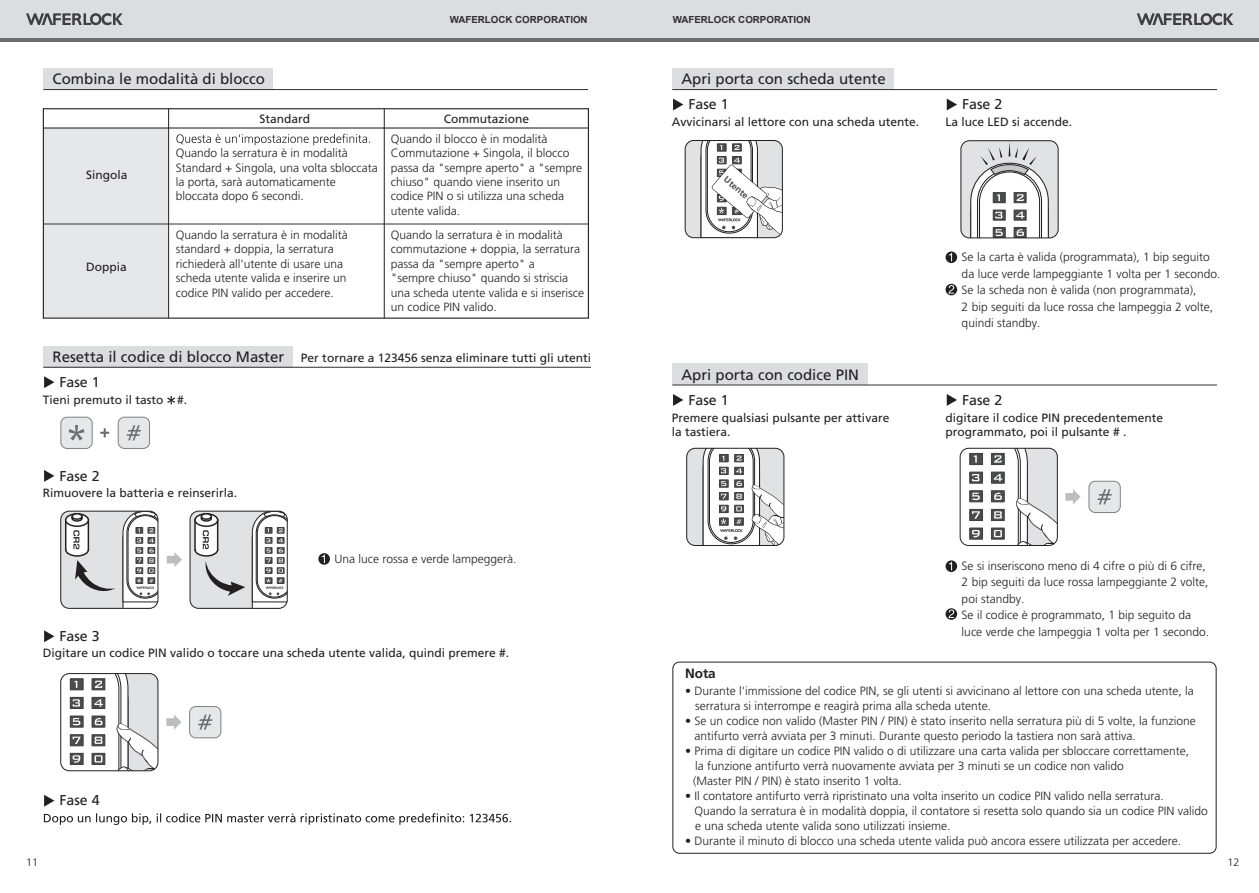
<style>
.page{position:relative;width:1259px;height:893px;background:#fff}
.page>*{position:absolute;margin:0;border:0;box-sizing:border-box;transform-origin:0 0}
.t1{font:15px "Frutiger LT Std";color:#231f20}
.t2{font:14.25px "Frutiger LT Std";color:#231f20}
.t3{font:700 13.5px "Frutiger LT Std";color:#231f20}
.t4{font:300 12px/14.4px "Frutiger LT Std";color:#231f20}
.t5{font:12px/14.4px "Frutiger LT Std";color:#231f20}
.t6{font:300 10.8px "Frutiger LT Std";color:#231f20}
.t7{font:700 9.75px "Arial";color:#312f30}
.t8{font:700 9px "Frutiger LT Std";color:#4b4c4d}
.s1{font-size:15px}
</style>
<div class="page">
<div style="left:43px;top:68px;width:229px;height:22px;background:#dcdddf"></div>
<hr style="left:43px;top:89px;width:545px;height:1px;background:#312f30">
<svg style="left:318px;top:553px;width:12px;height:12px"></svg>
<svg style="left:322px;top:555px;width:3px;height:8px"></svg>
<div style="left:43px;top:346px;width:249px;height:21px;background:#dcdddf"></div>
<hr style="left:43px;top:367px;width:548px;height:1px;background:#312f30">
<svg style="left:44px;top:376px;width:10px;height:12px"></svg>
<svg style="left:167px;top:396px;width:8px;height:8px"></svg>
<svg style="left:44px;top:470px;width:10px;height:12px"></svg>
<svg style="left:44px;top:630px;width:10px;height:12px"></svg>
<svg style="left:44px;top:795px;width:10px;height:12px"></svg>
<svg style="left:44px;top:813px;width:467px;height:12px"></svg>
<div style="left:61px;top:417px;width:31px;height:31px;background:#e6e7e9;border-radius:6px"></div>
<div style="left:60px;top:417px;width:33px;height:32px;border:1px solid #808285;border-radius:6px"></div>
<svg style="left:69px;top:425px;width:15px;height:16px"></svg>
<div style="left:118px;top:417px;width:31px;height:31px;background:#e6e7e9;border-radius:6px"></div>
<div style="left:118px;top:417px;width:32px;height:32px;border:1px solid #808285;border-radius:6px"></div>
<svg style="left:127px;top:425px;width:14px;height:15px"></svg>
<svg style="left:100px;top:428px;width:9px;height:9px"></svg>
<div style="left:43px;top:128px;width:125px;height:190px;background:#e6e7e9"></div>
<hr style="left:43px;top:127px;width:545px;height:2px;background:#312f30">
<hr style="left:43px;top:224px;width:545px;height:1px;background:#312f30">
<hr style="left:168px;top:109px;width:1px;height:209px;background:#231f20">
<hr style="left:384px;top:109px;width:1px;height:209px;background:#231f20">
<svg style="left:176px;top:134px;width:194px;height:11px"></svg>
<svg style="left:167px;top:552px;width:15px;height:15px"></svg>
<div style="left:61px;top:511px;width:97px;height:97px;background:#e1e2e4;border-radius:9px"></div>
<svg style="left:122px;top:511px;width:36px;height:97px;background:#c2c1c2"></svg>
<svg style="left:64px;top:511px;width:51px;height:80px"></svg>
<div style="left:60px;top:511px;width:98px;height:98px;border:1px solid #231f20;border-radius:9px"></div>
<div style="left:190px;top:511px;width:97px;height:97px;background:#e1e2e4;border-radius:9px"></div>
<svg style="left:251px;top:511px;width:36px;height:97px;background:#c1c1c1"></svg>
<svg style="left:193px;top:511px;width:52px;height:85px"></svg>
<div style="left:190px;top:511px;width:97px;height:98px;border:1px solid #231f20;border-radius:9px"></div>
<svg style="left:166px;top:715px;width:15px;height:15px"></svg>
<div style="left:190px;top:706px;width:31px;height:32px;background:#e6e7e9;border-radius:6px"></div>
<div style="left:189px;top:706px;width:32px;height:32px;border:1px solid #808285;border-radius:6px"></div>
<svg style="left:198px;top:715px;width:14px;height:15px"></svg>
<svg style="left:61px;top:674px;width:98px;height:97px"></svg>
<div style="left:60px;top:673px;width:98px;height:98px;border:1px solid #231f20;border-radius:9px"></div>
<div style="left:0;top:0;width:1259px;height:42px;background:#6c6d70"></div>
<div style="left:0;top:0;width:1259px;height:38px;background:#dcdddf"></div>
<svg style="left:1136px;top:13px;width:97px;height:12px"></svg>
<svg style="left:26px;top:13px;width:97px;height:12px"></svg>
<div style="left:672px;top:662px;width:544px;height:191px;border:1px solid #231f20;border-radius:7px"></div>
<div style="left:672px;top:68px;width:221px;height:22px;background:#dcdddf"></div>
<hr style="left:672px;top:89px;width:545px;height:1px;background:#312f30">
<svg style="left:673px;top:99px;width:10px;height:11px"></svg>
<svg style="left:945px;top:251px;width:12px;height:12px"></svg>
<svg style="left:949px;top:253px;width:3px;height:8px"></svg>
<svg style="left:945px;top:284px;width:12px;height:11px"></svg>
<svg style="left:948px;top:285px;width:6px;height:9px"></svg>
<svg style="left:946px;top:99px;width:11px;height:11px"></svg>
<div style="left:672px;top:364px;width:196px;height:21px;background:#dcdddf"></div>
<hr style="left:672px;top:385px;width:545px;height:1px;background:#312f30">
<svg style="left:673px;top:394px;width:10px;height:12px"></svg>
<svg style="left:945px;top:560px;width:12px;height:12px"></svg>
<svg style="left:949px;top:562px;width:3px;height:8px"></svg>
<svg style="left:945px;top:608px;width:12px;height:12px"></svg>
<svg style="left:948px;top:609px;width:6px;height:9px"></svg>
<svg style="left:946px;top:394px;width:11px;height:12px"></svg>
<svg style="left:960px;top:448px;width:98px;height:97px"></svg>
<div style="left:960px;top:448px;width:97px;height:98px;border:1px solid #231f20;border-radius:9px"></div>
<svg style="left:1065px;top:489px;width:15px;height:15px"></svg>
<div style="left:1089px;top:481px;width:31px;height:31px;background:#e6e7e9;border-radius:6px"></div>
<div style="left:1088px;top:481px;width:32px;height:32px;border:1px solid #808285;border-radius:6px"></div>
<svg style="left:1097px;top:489px;width:15px;height:15px"></svg>
<svg style="left:685px;top:140px;width:97px;height:98px"></svg>
<div style="left:685px;top:140px;width:97px;height:98px;border:1px solid #231f20;border-radius:9px"></div>
<div style="left:961px;top:141px;width:97px;height:97px;background:#e1e2e4;border-radius:9px"></div>
<svg style="left:970px;top:143px;width:79px;height:93px"></svg>
<div style="left:960px;top:140px;width:98px;height:98px;border:1px solid #231f20;border-radius:9px"></div>
<div style="left:686px;top:448px;width:98px;height:97px;background:#e1e2e4;border-radius:9px"></div>
<svg style="left:702px;top:448px;width:82px;height:97px"></svg>
<div style="left:686px;top:448px;width:98px;height:98px;border:1px solid #231f20;border-radius:9px"></div>
<div style="left:43px;top:108px;width:546px;height:211px;border:1px solid #231f20"></div>
<p class="t7" style="left:450px;top:13px;width:139px">WAFERLOCK CORPORATION</p>
<p class="t7" style="left:673px;top:13px;width:139px">WAFERLOCK CORPORATION</p>
<p class="t1" style="left:52px;top:70px;width:214px">Combina le modalità di blocco</p>
<p class="t5" style="left:86px;top:168px;width:43px">Singola</p>
<p class="t5" style="left:86px;top:259px;width:42px">Doppia</p>
<p class="t5" style="left:259px;top:111px;width:52px">Standard</p>
<p class="t5" style="left:444px;top:111px;width:87px">Commutazione</p>
<p class="t4" style="left:176px;top:146px;width:203px">Quando la serratura è in modalità<br>Standard + Singola, una volta sbloccata la porta, sarà automaticamente bloccata dopo 6 secondi.</p>
<p class="t4" style="left:176px;top:228px;width:174px">Quando la serratura è in modalità standard + doppia, la serratura richiederà all'utente di usare una scheda utente valida e inserire un codice PIN valido per accedere.</p>
<p class="t4" style="left:391px;top:132px;width:193px">Quando il blocco è in modalità<br>Commutazione + Singola, il blocco passa da "sempre aperto" a "sempre chiuso" quando viene inserito un codice PIN o si utilizza una scheda utente valida.</p>
<p class="t4" style="left:391px;top:228px;width:195px">Quando la serratura è in modalità commutazione + doppia, la serratura passa da "sempre aperto" a<br>"sempre chiuso" quando si striscia una scheda utente valida e si inserisce un codice PIN valido.</p>
<p class="t5" style="left:52px;top:351px;width:540px"><span class="s1">Resetta il codice di blocco Master</span> Per tornare a 123456 senza eliminare tutti gli utenti</p>
<p class="t2" style="left:59px;top:374px;width:42px">Fase 1</p>
<p class="t5" style="left:43px;top:392px;width:146px">Tieni premuto il tasto #.</p>
<p class="t2" style="left:59px;top:467px;width:42px">Fase 2</p>
<p class="t5" style="left:43px;top:486px;width:196px">Rimuovere la batteria e reinserirla.</p>
<p class="t4" style="left:334px;top:551px;width:184px">Una luce rossa e verde lampeggerà.</p>
<p class="t2" style="left:59px;top:627px;width:42px">Fase 3</p>
<p class="t5" style="left:43px;top:646px;width:468px">Digitare un codice PIN valido o toccare una scheda utente valida, quindi premere #.</p>
<p class="t1" style="left:681px;top:70px;width:206px">Apri porta con scheda utente</p>
<p class="t2" style="left:688px;top:96px;width:42px">Fase 1</p>
<p class="t5" style="left:672px;top:115px;width:249px">Avvicinarsi al lettore con una scheda utente.</p>
<p class="t8" style="left:728px;top:174px;width:31px;rotate:40deg">Utente</p>
<p class="t1" style="left:681px;top:366px;width:179px">Apri porta con codice PIN</p>
<p class="t2" style="left:688px;top:391px;width:42px">Fase 1</p>
<p class="t5" style="left:672px;top:410px;width:219px">Premere qualsiasi pulsante per attivare la tastiera.</p>
<p class="t2" style="left:962px;top:96px;width:42px">Fase 2</p>
<p class="t5" style="left:945px;top:115px;width:128px">La luce LED si accende.</p>
<p class="t4" style="left:961px;top:249px;width:260px;line-height:16.5px">Se la carta è valida (programmata), 1 bip seguito da luce verde lampeggiante 1 volta per 1 secondo.<br>Se la scheda non è valida (non programmata),<br>2 bip seguiti da luce rossa che lampeggia 2 volte, quindi standby.</p>
<p class="t2" style="left:962px;top:391px;width:42px">Fase 2</p>
<p class="t5" style="left:945px;top:410px;width:219px">digitare il codice PIN precedentemente programmato, poi il pulsante # .</p>
<p class="t4" style="left:961px;top:558px;width:249px;line-height:16.5px">Se si inseriscono meno di 4 cifre o più di 6 cifre, 2 bip seguiti da luce rossa lampeggiante 2 volte, poi standby.<br>Se il codice è programmato, 1 bip seguito da luce verde che lampeggia 1 volta per 1 secondo.</p>
<p class="t2" style="left:59px;top:792px;width:42px">Fase 4</p>
<p class="t3" style="left:685px;top:665px;width:32px">Nota</p>
<p class="t4" style="left:695px;top:684px;width:500px;line-height:15px;text-indent:-10px">• Durante l'immissione del codice PIN, se gli utenti si avvicinano al lettore con una scheda utente, la serratura si interrompe e reagirà prima alla scheda utente.</p>
<p class="t4" style="left:694px;top:714px;width:503px;line-height:15px;text-indent:-9px">• Se un codice non valido (Master PIN / PIN) è stato inserito nella serratura più di 5 volte, la funzione antifurto verrà avviata per 3 minuti. Durante questo periodo la tastiera non sarà attiva.</p>
<p class="t4" style="left:693px;top:744px;width:497px;line-height:15px;text-indent:-8px">• Prima di digitare un codice PIN valido o di utilizzare una carta valida per sbloccare correttamente, la funzione antifurto verrà nuovamente avviata per 3 minuti se un codice non valido<br>(Master PIN / PIN) è stato inserito 1 volta.</p>
<p class="t4" style="left:694px;top:789px;width:515px;line-height:15px;text-indent:-9px">• Il contatore antifurto verrà ripristinato una volta inserito un codice PIN valido nella serratura.<br>Quando la serratura è in modalità doppia, il contatore si resetta solo quando sia un codice PIN valido e una scheda utente valida sono utilizzati insieme.</p>
<p class="t4" style="left:685px;top:834px;width:498px">• Durante il minuto di blocco una scheda utente valida può ancora essere utilizzata per accedere.</p>
<p class="t6" style="left:26px;top:856px;width:14px">11</p>
<p class="t6" style="left:1227px;top:856px;width:14px">12</p>
</div>
